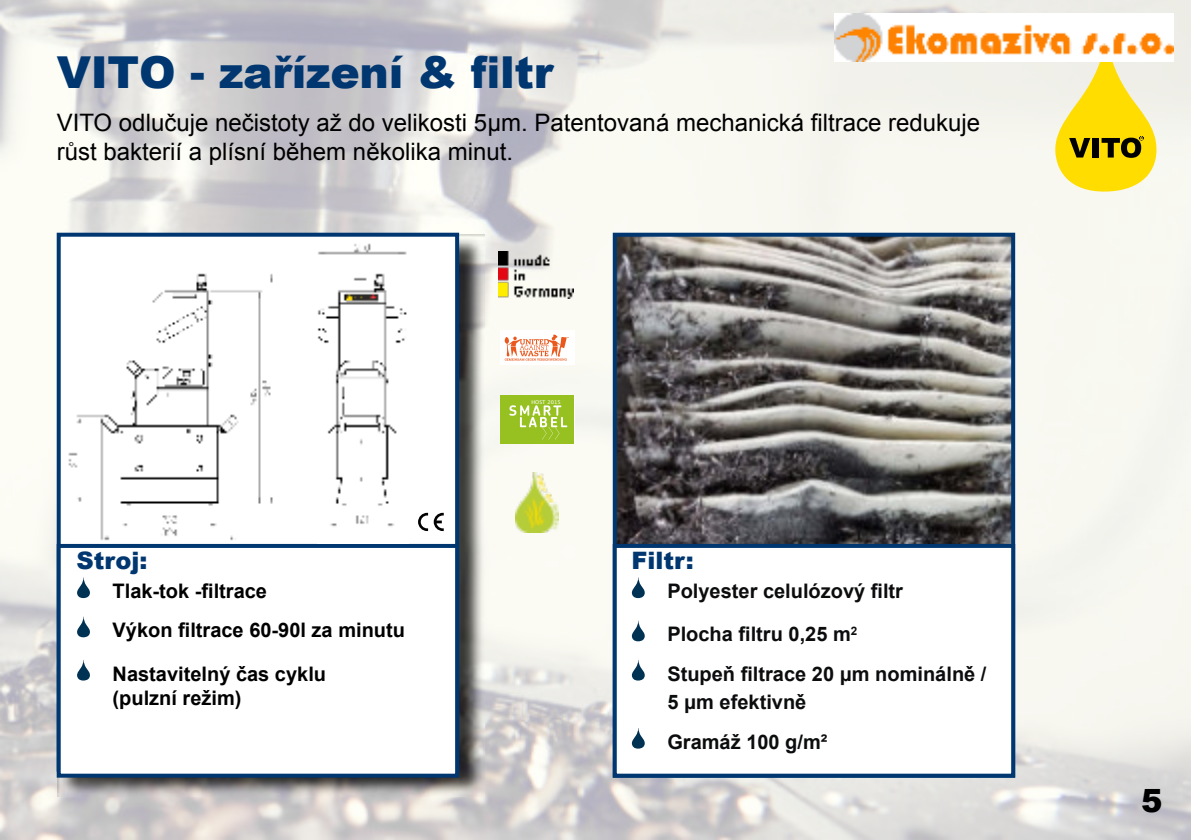
<style>
.page{position:relative;width:1191px;height:840px;background:#fff}
.page>*{position:absolute;margin:0;border:0;box-sizing:border-box;transform-origin:0 0}
.t1{font:900 44px "Arial";letter-spacing:-.005em;color:#003770}
.t2{font:900 32px "Arial";color:#000}
.t3{font:24px/28.8px "Arial";color:#000}
.t4{font:900 24px "Arial";color:#003770}
.t5{font:700 20px/43.2px "Arial";color:#0b0c0d}
.t6{font:700 20px/39.2px "Arial";color:#000}
.t7{font:5.2px "Lucida Grande";color:#fff}
</style>
<div class="page">
<img style="left:0;top:0;width:1191px;height:839px">
<img style="left:58px;top:234px;width:426px;height:562px">
<img style="left:62px;top:237px;width:392px;height:306px">
<div style="left:57px;top:232px;width:402px;height:539px;border:4px solid #003770"></div>
<img style="left:618px;top:237px;width:392px;height:306px">
<div style="left:613px;top:232px;width:402px;height:545px;border:4px solid #003770"></div>
<div style="left:613px;top:543px;width:402px;height:234px;background:#fff;border:4px solid #003770"></div>
<svg style="left:632px;top:577px;width:13px;height:20px"></svg>
<svg style="left:632px;top:620px;width:13px;height:21px"></svg>
<svg style="left:632px;top:660px;width:13px;height:20px"></svg>
<svg style="left:632px;top:728px;width:13px;height:20px"></svg>
<div style="left:57px;top:543px;width:402px;height:234px;background:#fff;border:4px solid #003770"></div>
<svg style="left:77px;top:577px;width:13px;height:20px"></svg>
<svg style="left:77px;top:616px;width:13px;height:21px"></svg>
<svg style="left:77px;top:660px;width:13px;height:20px"></svg>
<div style="left:317px;top:528px;width:92px;height:15px;background:#fff"></div>
<img style="left:499px;top:251px;width:74px;height:47px">
<div style="left:500px;top:329px;width:74px;height:35px;background:#fff"></div>
<svg style="left:504px;top:334px;width:63px;height:26px"></svg>
<div style="left:500px;top:394px;width:74px;height:49px;background:#96c121"></div>
<svg style="left:509px;top:405px;width:58px;height:34px"></svg>
<svg style="left:418px;top:512px;width:10px;height:18px"></svg>
<svg style="left:434px;top:512px;width:10px;height:18px"></svg>
<img style="left:515px;top:472px;width:44px;height:59px">
<svg style="left:1054px;top:61px;width:103px;height:130px;background:#ebd651"></svg>
<img style="left:834px;top:14px;width:339px;height:47px">
<h1 class="t1" style="left:57px;top:57px;width:498px">VITO - zařízení &amp; filtr</h1>
<p class="t3" style="left:57px;top:110px;width:925px">VITO odlučuje nečistoty až do velikosti 5μm. Patentovaná mechanická filtrace redukuje růst bakterií a plísní během několika minut.</p>
<p class="t4" style="left:77px;top:552px;width:73px">Stroj:</p>
<p class="t6" style="left:113px;top:573px;width:294px">Tlak-tok -filtrace<br>Výkon filtrace 60-90l za minutu</p>
<p class="t6" style="left:113px;top:663px;width:215px;line-height:24px">Nastavitelný čas cyklu (pulzní režim)</p>
<p class="t7" style="left:531px;top:400px;width:31px">HOST 2015</p>
<p class="t4" style="left:631px;top:552px;width:64px">Filtr:</p>
<p class="t5" style="left:667px;top:571px;width:237px">Polyester celulózový filtr<br>Plocha filtru 0,25 m<sup>2</sup></p>
<p class="t5" style="left:667px;top:660px;width:320px;line-height:28.8px">Stupeň filtrace 20 μm nominálně /<br>5 μm efektivně</p>
<p class="t5" style="left:667px;top:721px;width:162px">Gramáž 100 g/m²</p>
<h2 class="t2" style="left:1141px;top:788px;width:23px">5</h2>
</div>
